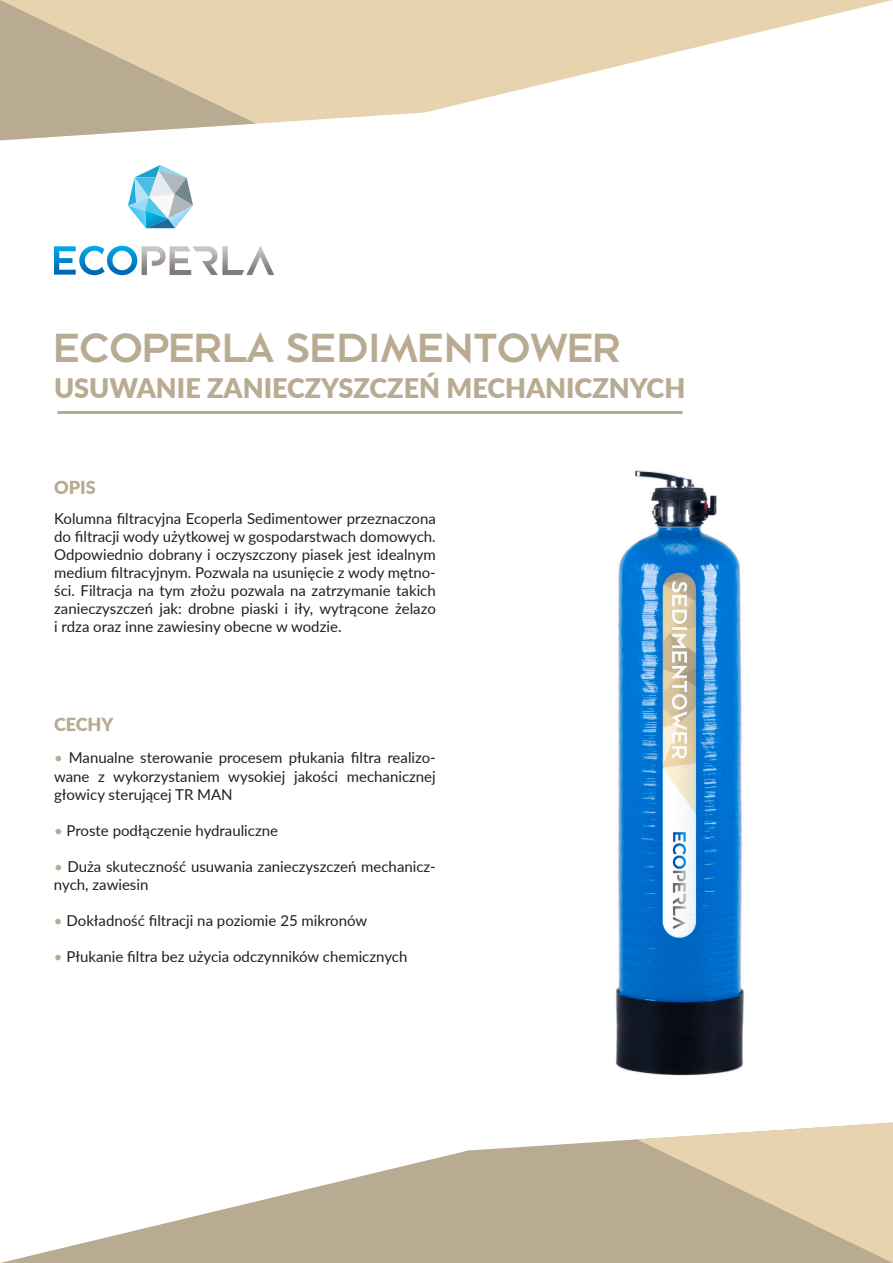
<style>
.page{position:relative;width:893px;height:1263px;background:#fff}
.page>*{position:absolute;margin:0;border:0;box-sizing:border-box;transform-origin:0 0}
.t1{font:45px "Dessau Pro Zukunft";color:#b9ab92}
.t2{font:900 27px "Lato";color:#b9ab92}
.t3{font:900 18px "Lato";color:#b9ab92}
.t4{font:15px/18px "Lato";color:#231f20;text-align:justify}
.s1{font-family:"Dessau Pro"}
.s2{color:#b9ab92}
</style>
<div class="page">
<img style="left:615px;top:470px;width:129px;height:606px">
<hr style="left:57px;top:411px;width:625px;height:3px;background:#b9ab92">
<svg style="left:128px;top:165px;width:65px;height:63px"></svg>
<svg style="left:54px;top:246px;width:220px;height:29px"></svg>
<svg style="left:256px;top:0;width:636px;height:124px;fill:#e7d3ad"></svg>
<svg style="left:0;top:0;width:256px;height:140px;background:#d0c0a3"></svg>
<svg style="left:0;top:1139px;width:637px;height:124px;fill:#b9ab92"></svg>
<svg style="left:637px;top:1123px;width:256px;height:140px;background:#d3c3a5"></svg>
<h1 class="t1" style="left:54px;top:324px;width:568px">ECOPERLA <span class="s1">S</span>EDIMENTOWER</h1>
<h2 class="t2" style="left:54px;top:368px;width:633px">USUWANIE ZANIECZYSZCZEŃ MECHANICZNYCH</h2>
<p class="t3" style="left:54px;top:474px;width:43px">OPIS</p>
<p class="t4" style="left:54px;top:509px;width:383px">Kolumna filtracyjna Ecoperla Sedimentower przeznaczona do filtracji wody użytkowej w gospodarstwach domowych.<br>Odpowiednio dobrany i oczyszczony piasek jest idealnym medium filtracyjnym. Pozwala na usunięcie z wody mętno&shy;ści. Filtracja na tym złożu pozwala na zatrzymanie takich zanieczyszczeń jak: drobne piaski i iły, wytrącone żelazo i rdza oraz inne zawiesiny obecne w wodzie.</p>
<p class="t3" style="left:54px;top:711px;width:61px">CECHY</p>
<p class="t4" style="left:54px;top:748px;width:383px"><span class="s2">•</span> Manualne sterowanie procesem płukania filtra realizo&shy;wane z wykorzystaniem wysokiej jakości mechanicznej głowicy sterującej TR MAN</p>
<p class="t4" style="left:54px;top:820px;width:226px"><span class="s2">•</span> Proste podłączenie hydrauliczne</p>
<p class="t4" style="left:54px;top:856px;width:383px"><span class="s2">•</span> Duża skuteczność usuwania zanieczyszczeń mechanicz&shy;nych, zawiesin</p>
<p class="t4" style="left:54px;top:910px;width:315px"><span class="s2">•</span> Dokładność filtracji na poziomie 25 mikronów</p>
<p class="t4" style="left:54px;top:946px;width:355px"><span class="s2">•</span> Płukanie filtra bez użycia odczynników chemicznych</p>
</div>
